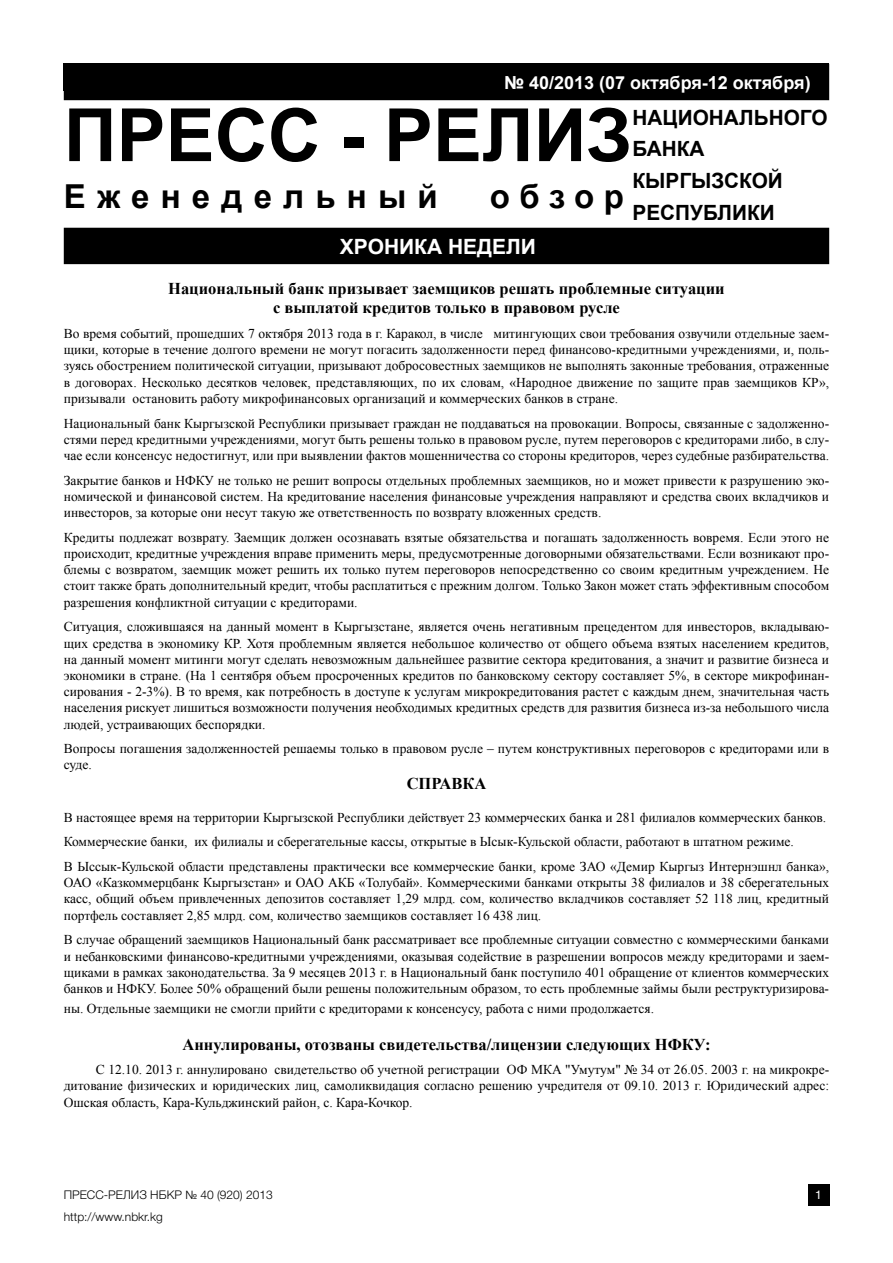
<style>
.page{position:relative;width:893px;height:1263px;background:#fff}
.page>*{position:absolute;margin:0;border:0;box-sizing:border-box;transform-origin:0 0}
.t1{font:700 73.5px "Arial";color:#000}
.t2{font:700 33px "Arial";letter-spacing:.34em;color:#000}
.t3{font:700 21px/31.5px "Arial";color:#000}
.t4{font:700 21px "Arial";color:#fff}
.t5{font:700 18px "Arial";color:#fff}
.t6{font:700 16.5px/19.8px "Times New Roman";color:#000;text-align:center}
.t7{font:13.5px/16.2px "Times New Roman";color:#000;text-align:justify}
.t8{font:300 12px "Helvetica Neue Cyr";color:#000}
.t9{font:12px "Helvetica Neue Cyr";color:#fff}
</style>
<div class="page">
<div style="left:808px;top:1184px;width:21px;height:22px;background:#000"></div>
<div style="left:65px;top:65px;width:763px;height:34px;background:#000"></div>
<div style="left:64px;top:64px;width:765px;height:36px;border:2px solid #000"></div>
<div style="left:65px;top:228px;width:763px;height:35px;background:#000"></div>
<div style="left:64px;top:228px;width:765px;height:36px;border:2px solid #000"></div>
<h3 class="t5" style="left:504px;top:70px;width:308px">№ 40/2013 (07 октября-12 октября)</h3>
<h1 class="t1" style="left:64px;top:86px;width:570px">ПРЕСС - РЕЛИЗ</h1>
<h2 class="t2" style="left:64px;top:175px;width:375px">Еженедельный</h2>
<h2 class="t2" style="left:490px;top:175px;width:136px">обзор</h2>
<h3 class="t3" style="left:632px;top:102px;width:197px">НАЦИОНАЛЬНОГО<br>БАНКА<br>КЫРГЫЗСКОЙ<br>РЕСПУБЛИКИ</h3>
<h3 class="t4" style="left:340px;top:232px;width:198px">ХРОНИКА НЕДЕЛИ</h3>
<p class="t6" style="left:168px;top:278px;width:558px">Национальный банк призывает заемщиков решать проблемные ситуации с выплатой кредитов только в правовом русле</p>
<p class="t7" style="left:64px;top:325px;width:767px">Во время событий, прошедших 7 октября 2013 года в г. Каракол, в числе митингующих свои требования озвучили отдельные заем&shy;щики, которые в течение долгого времени не могут погасить задолженности перед финансово-кредитными учреждениями, и, поль&shy;зуясь обострением политической ситуации, призывают добросовестных заемщиков не выполнять законные требования, отраженные в договорах. Несколько десятков человек, представляющих, по их словам, «Народное движение по защите прав заемщиков КР», призывали остановить работу микрофинансовых организаций и коммерческих банков в стране.</p>
<p class="t7" style="left:64px;top:415px;width:767px">Национальный банк Кыргызской Республики призывает граждан не поддаваться на провокации. Вопросы, связанные с задолженно&shy;стями перед кредитными учреждениями, могут быть решены только в правовом русле, путем переговоров с кредиторами либо, в слу&shy;чае если консенсус недостигнут, или при выявлении фактов мошенничества со стороны кредиторов, через судебные разбирательства.</p>
<p class="t7" style="left:64px;top:472px;width:767px">Закрытие банков и НФКУ не только не решит вопросы отдельных проблемных заемщиков, но и может привести к разрушению эко&shy;номической и финансовой систем. На кредитование населения финансовые учреждения направляют и средства своих вкладчиков и инвесторов, за которые они несут такую же ответственность по возврату вложенных средств.</p>
<p class="t7" style="left:64px;top:529px;width:767px">Кредиты подлежат возврату. Заемщик должен осознавать взятые обязательства и погашать задолженность вовремя. Если этого не происходит, кредитные учреждения вправе применить меры, предусмотренные договорными обязательствами. Если возникают про&shy;блемы с возвратом, заемщик может решить их только путем переговоров непосредственно со своим кредитным учреждением. Не стоит также брать дополнительный кредит, чтобы расплатиться с прежним долгом. Только Закон может стать эффективным способом разрешения конфликтной ситуации с кредиторами.</p>
<p class="t7" style="left:64px;top:618px;width:767px">Ситуация, сложившаяся на данный момент в Кыргызстане, является очень негативным прецедентом для инвесторов, вкладываю&shy;щих средства в экономику КР. Хотя проблемным является небольшое количество от общего объема взятых населением кредитов, на данный момент митинги могут сделать невозможным дальнейшее развитие сектора кредитования, а значит и развитие бизнеса и экономики в стране. (На 1 сентября объем просроченных кредитов по банковскому сектору составляет 5%, в секторе микрофинан&shy;сирования - 2-3%). В то время, как потребность в доступе к услугам микрокредитования растет с каждым днем, значительная часть населения рискует лишиться возможности получения необходимых кредитных средств для развития бизнеса из-за небольшого числа людей, устраивающих беспорядки.</p>
<p class="t7" style="left:64px;top:740px;width:767px">Вопросы погашения задолженностей решаемы только в правовом русле – путем конструктивных переговоров с кредиторами или в суде.</p>
<p class="t6" style="left:407px;top:773px;width:81px">СПРАВКА</p>
<p class="t7" style="left:64px;top:804px;width:767px;line-height:24.8px;text-align:left">В настоящее время на территории Кыргызской Республики действует 23 коммерческих банка и 281 филиалов коммерческих банков.<br>Коммерческие банки, их филиалы и сберегательные кассы, открытые в Ысык-Кульской области, работают в штатном режиме.<br>В Ыссык-Кульской области представлены практически все коммерческие банки, кроме ЗАО «Демир Кыргыз Интернэшнл банка»,</p>
<p class="t7" style="left:64px;top:874px;width:767px">ОАО «Казкоммерцбанк Кыргызстан» и ОАО АКБ «Толубай». Коммерческими банками открыты 38 филиалов и 38 сберегательных касс, общий объем привлеченных депозитов составляет 1,29 млрд. сом, количество вкладчиков составляет 52 118 лиц, кредитный портфель составляет 2,85 млрд. сом, количество заемщиков составляет 16 438 лиц.</p>
<p class="t7" style="left:64px;top:931px;width:767px">В случае обращений заемщиков Национальный банк рассматривает все проблемные ситуации совместно с коммерческими банками и небанковскими финансово-кредитными учреждениями, оказывая содействие в разрешении вопросов между кредиторами и заем&shy;щиками в рамках законодательства. За 9 месяцев 2013 г. в Национальный банк поступило 401 обращение от клиентов коммерческих банков и НФКУ. Более 50% обращений были решены положительным образом, то есть проблемные займы были реструктуризирова-</p>
<p class="t7" style="left:64px;top:1000px;width:592px">ны. Отдельные заемщики не смогли прийти с кредиторами к консенсусу, работа с ними продолжается.</p>
<p class="t6" style="left:182px;top:1034px;width:530px">Аннулированы, отозваны свидетельства/лицензии следующих НФКУ:</p>
<p class="t7" style="left:64px;top:1061px;width:767px;text-indent:32px">С 12.10. 2013 г. аннулировано свидетельство об учетной регистрации ОФ МКА "Умутум" № 34 от 26.05. 2003 г. на микрокре&shy;дитование физических и юридических лиц, самоликвидация согласно решению учредителя от 09.10. 2013 г. Юридический адрес:<br>Ошская область, Кара-Кульджинский район, с. Кара-Кочкор.</p>
<p class="t8" style="left:64px;top:1188px;width:211px">ПРЕСС-РЕЛИЗ НБКР № 40 (920) 2013</p>
<p class="t9" style="left:815px;top:1188px;width:8px">1</p>
<p class="t8" style="left:64px;top:1210px;width:101px">http://www.nbkr.kg</p>
</div>
